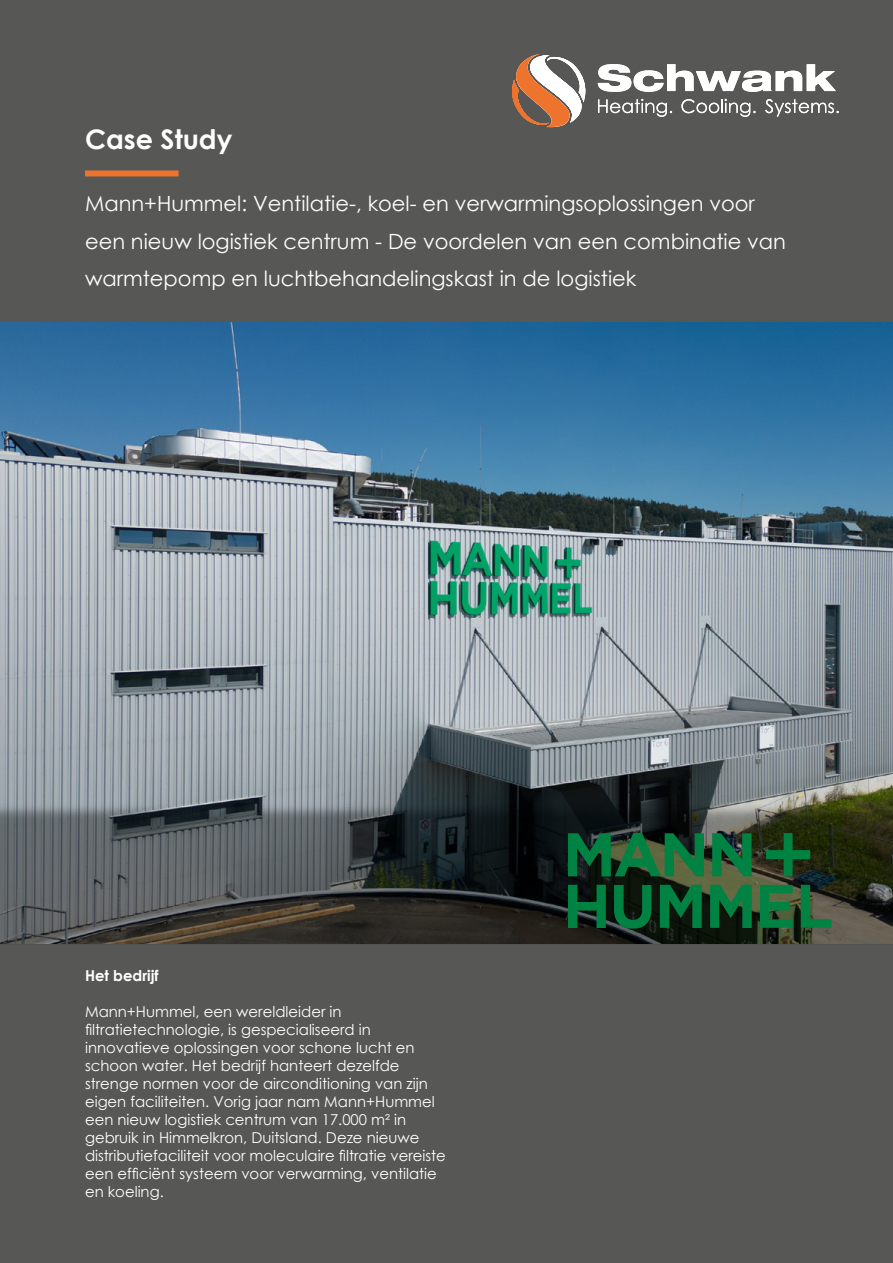
<style>
.page{position:relative;width:893px;height:1263px;background:#fff}
.page>*{position:absolute;margin:0;border:0;box-sizing:border-box;transform-origin:0 0}
.t1{font:700 27px "Century Gothic";color:#fff}
.t2{font:21px/37.5px "Century Gothic";color:#fff}
.t3{font:15px/18px "Century Gothic";color:#fff}
.t4{font:700 15px "Century Gothic";color:#fff}
</style>
<div class="page">
<img style="left:0;top:321px;width:893px;height:482px">
<div style="left:0;top:0;width:893px;height:276px;background:#575756"></div>
<div style="left:0;top:944px;width:893px;height:319px;background:#575756"></div>
<div style="left:85px;top:170px;width:94px;height:6px;background:#ee732c"></div>
<svg style="left:0;top:803px;width:893px;height:22px;background:#424846"></svg>
<svg style="left:0;top:825px;width:893px;height:119px;background:#3c3e3c"></svg>
<div style="left:0;top:202px;width:893px;height:119px;background:#575756"></div>
<svg style="left:568px;top:833px;width:263px;height:95px;background:#19542f"></svg>
<svg style="left:512px;top:54px;width:74px;height:73px"></svg>
<svg style="left:598px;top:99px;width:74px;height:18px"></svg>
<svg style="left:681px;top:99px;width:75px;height:18px"></svg>
<svg style="left:765px;top:99px;width:74px;height:18px"></svg>
<svg style="left:598px;top:64px;width:238px;height:28px"></svg>
<h1 class="t1" style="left:85px;top:118px;width:149px">Case Study</h1>
<h2 class="t2" style="left:85px;top:185px;width:702px">Mann+Hummel: Ventilatie-, koel- en verwarmingsoplossingen voor een nieuw logistiek centrum - De voordelen van een combinatie van warmtepomp en luchtbehandelingskast in de logistiek</h2>
<p class="t4" style="left:85px;top:964px;width:75px">Het bedrijf</p>
<p class="t3" style="left:85px;top:1002px;width:362px">Mann+Hummel, een wereldleider in filtratietechnologie, is gespecialiseerd in innovatieve oplossingen voor schone lucht en schoon water. Het bedrijf hanteert dezelfde strenge normen voor de airconditioning van zijn eigen faciliteiten. Vorig jaar nam Mann+Hummel een nieuw logistiek centrum van 17.000 m² in gebruik in Himmelkron, Duitsland. Deze nieuwe distributiefaciliteit voor moleculaire filtratie vereiste een efficiënt systeem voor verwarming, ventilatie en koeling.</p>
</div>
